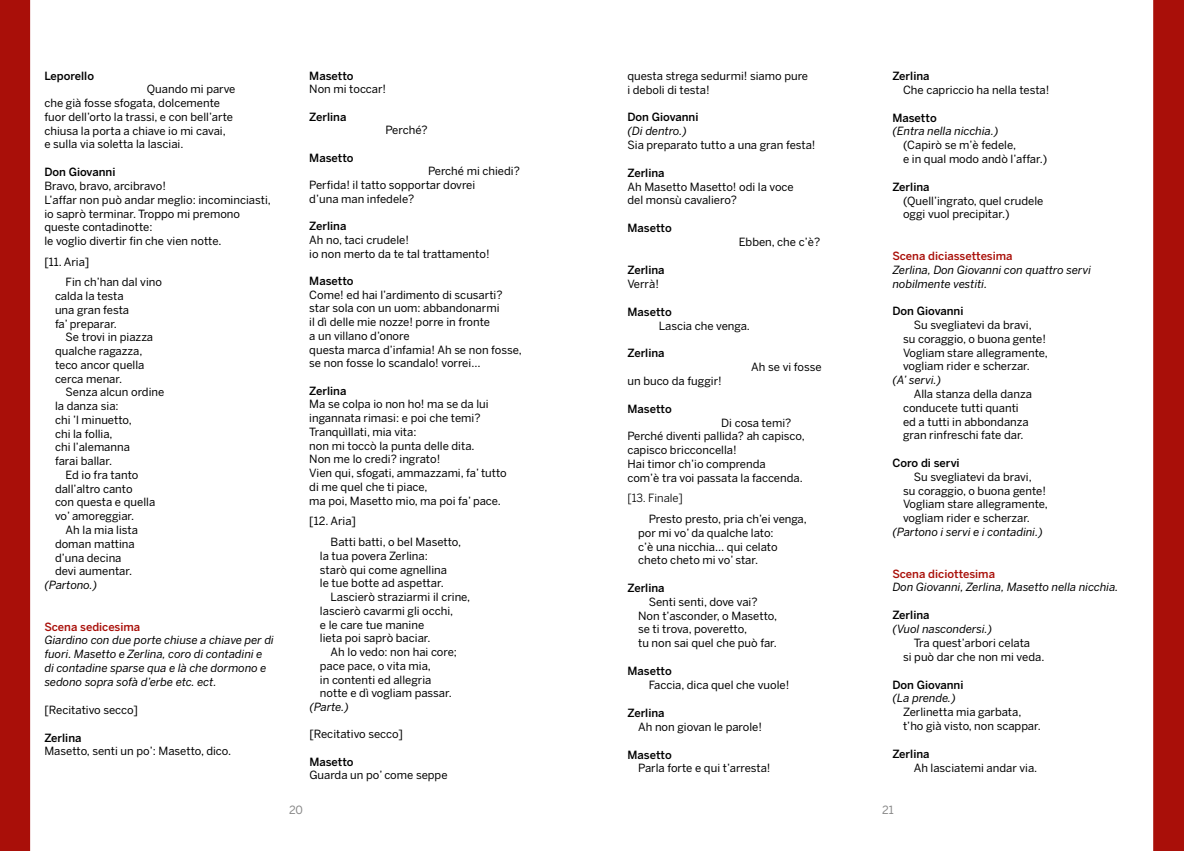
<style>
.page{position:relative;width:1184px;height:851px;background:#fff}
.page>*{position:absolute;margin:0;border:0;box-sizing:border-box;transform-origin:0 0}
.t1{font:11.25px/13.8px "Benton Sans";color:#000}
.t2{font:italic 11.25px/13.8px "Benton Sans";color:#000}
.t3{font:500 11.25px "Benton Sans";color:#000}
.t4{font:500 11.25px "Benton Sans";color:#a90f09}
.t5{font:11.25px "Benton Sans";color:#000}
.t6{font:11.25px "Benton Sans";color:#878787}
</style>
<div class="page">
<svg style="left:1153px;top:0;width:30px;height:850px;background:#ac1813"></svg>
<div style="left:0;top:0;width:30px;height:850px;background:#a90f09"></div>
<p class="t3" style="left:44px;top:69px;width:51px">Leporello</p>
<p class="t1" style="left:44px;top:82px;width:193px;text-indent:102px">Quando mi parve che già fosse sfogata, dolcemente fuor dell’orto la trassi, e con bell’arte chiusa la porta a chiave io mi cavai,<br>e sulla via soletta la lasciai.</p>
<p class="t3" style="left:44px;top:165px;width:72px">Don Giovanni</p>
<p class="t1" style="left:44px;top:179px;width:228px">Bravo, bravo, arcibravo!<br>L’affar non può andar meglio: incominciasti, io saprò terminar. Troppo mi premono queste contadinotte:<br>le voglio divertir fin che vien notte.</p>
<p class="t1" style="left:66px;top:251px;width:98px;line-height:20.6px;text-indent:-21px">[11. Aria]<br>Fin ch’han dal vino</p>
<p class="t1" style="left:55px;top:289px;width:76px">calda la testa una gran festa fa’ preparar.</p>
<p class="t1" style="left:55px;top:330px;width:100px;text-indent:11px">Se trovi in piazza qualche ragazza, teco ancor quella cerca menar.</p>
<p class="t1" style="left:66px;top:385px;width:100px">Senza alcun ordine</p>
<p class="t1" style="left:55px;top:399px;width:65px">la danza sia:</p>
<p class="t1" style="left:55px;top:413px;width:78px">chi ’l minuetto,</p>
<p class="t1" style="left:55px;top:426px;width:59px">chi la follia,</p>
<p class="t1" style="left:55px;top:440px;width:76px">chi l’alemanna</p>
<p class="t1" style="left:55px;top:454px;width:59px">farai ballar.</p>
<p class="t1" style="left:66px;top:468px;width:74px">Ed io fra tanto</p>
<p class="t1" style="left:55px;top:481px;width:79px">dall’altro canto</p>
<p class="t1" style="left:55px;top:495px;width:102px">con questa e quella</p>
<p class="t1" style="left:55px;top:509px;width:81px">vo’ amoreggiar.</p>
<p class="t1" style="left:66px;top:523px;width:74px">Ah la mia lista</p>
<p class="t1" style="left:55px;top:536px;width:81px">doman mattina</p>
<p class="t1" style="left:55px;top:550px;width:68px">d’una decina</p>
<p class="t1" style="left:55px;top:564px;width:79px">devi aumentar.</p>
<p class="t2" style="left:44px;top:578px;width:54px">(Partono.)</p>
<p class="t4" style="left:44px;top:620px;width:97px">Scena sedicesima</p>
<p class="t2" style="left:44px;top:633px;width:231px">Giardino con due porte chiuse a chiave per di fuori. Masetto e Zerlina, coro di contadini e di contadine sparse qua e là che dormono e sedono sopra sofà d’erbe etc. ect.</p>
<p class="t1" style="left:44px;top:702px;width:95px">[Recitativo secco]</p>
<p class="t3" style="left:44px;top:730px;width:39px">Zerlina</p>
<p class="t1" style="left:44px;top:744px;width:188px">Masetto, senti un po’: Masetto, dico.</p>
<p class="t3" style="left:309px;top:69px;width:46px">Masetto</p>
<p class="t1" style="left:309px;top:82px;width:78px">Non mi toccar!</p>
<p class="t3" style="left:309px;top:110px;width:39px">Zerlina</p>
<p class="t1" style="left:385px;top:123px;width:44px">Perché?</p>
<p class="t3" style="left:309px;top:151px;width:46px">Masetto</p>
<p class="t1" style="left:309px;top:164px;width:212px;text-indent:119px">Perché mi chiedi?<br>Perfida! il tatto sopportar dovrei<br>d’una man infedele?</p>
<p class="t3" style="left:309px;top:219px;width:39px">Zerlina</p>
<p class="t1" style="left:309px;top:233px;width:182px">Ah no, taci crudele!<br>io non merto da te tal trattamento!</p>
<p class="t3" style="left:309px;top:274px;width:46px">Masetto</p>
<p class="t1" style="left:309px;top:287px;width:214px">Come! ed hai l’ardimento di scusarti? star sola con un uom: abbandonarmi<br>il dì delle mie nozze! porre in fronte<br>a un villano d’onore<br>questa marca d’infamia! Ah se non fosse, se non fosse lo scandalo! vorrei…</p>
<p class="t3" style="left:309px;top:384px;width:39px">Zerlina</p>
<p class="t1" style="left:309px;top:397px;width:199px">Ma se colpa io non ho! ma se da lui ingannata rimasi: e poi che temi?<br>Tranquìllati, mia vita:<br>non mi toccò la punta delle dita.<br>Non me lo credi? ingrato!<br>Vien qui, sfogati, ammazzami, fa’ tutto di me quel che ti piace,<br>ma poi, Masetto mio, ma poi fa’ pace.</p>
<p class="t1" style="left:330px;top:510px;width:132px;line-height:20.6px;text-indent:-21px">[12. Aria]<br>Batti batti, o bel Masetto,</p>
<p class="t1" style="left:320px;top:548px;width:109px">la tua povera Zerlina:</p>
<p class="t1" style="left:320px;top:562px;width:129px">starò qui come agnellina</p>
<p class="t1" style="left:320px;top:576px;width:125px">le tue botte ad aspettar.</p>
<p class="t1" style="left:330px;top:590px;width:141px">Lascierò straziarmi il crine,</p>
<p class="t1" style="left:320px;top:603px;width:135px">lascierò cavarmi gli occhi,</p>
<p class="t1" style="left:320px;top:617px;width:106px">e le care tue manine</p>
<p class="t1" style="left:320px;top:631px;width:112px">lieta poi saprò baciar.</p>
<p class="t1" style="left:330px;top:645px;width:128px">Ah lo vedo: non hai core;</p>
<p class="t1" style="left:320px;top:658px;width:113px">pace pace, o vita mia,</p>
<p class="t1" style="left:320px;top:672px;width:113px">in contenti ed allegria</p>
<p class="t1" style="left:320px;top:686px;width:133px">notte e dì vogliam passar.</p>
<p class="t2" style="left:309px;top:700px;width:41px">(Parte.)</p>
<p class="t1" style="left:309px;top:727px;width:95px">[Recitativo secco]</p>
<p class="t3" style="left:309px;top:754px;width:46px">Masetto</p>
<p class="t1" style="left:309px;top:768px;width:140px">Guarda un po’ come seppe</p>
<p class="t1" style="left:627px;top:69px;width:182px">questa strega sedurmi! siamo pure i deboli di testa!</p>
<p class="t3" style="left:627px;top:111px;width:72px">Don Giovanni</p>
<p class="t2" style="left:627px;top:124px;width:61px">(Di dentro.)</p>
<p class="t1" style="left:627px;top:138px;width:189px">Sia preparato tutto a una gran festa!</p>
<p class="t3" style="left:627px;top:166px;width:39px">Zerlina</p>
<p class="t1" style="left:627px;top:179px;width:168px">Ah Masetto Masetto! odi la voce del monsù cavaliero?</p>
<p class="t3" style="left:627px;top:221px;width:46px">Masetto</p>
<p class="t1" style="left:738px;top:235px;width:83px">Ebben, che c’è?</p>
<p class="t3" style="left:627px;top:263px;width:39px">Zerlina</p>
<p class="t1" style="left:627px;top:277px;width:33px">Verrà!</p>
<p class="t3" style="left:627px;top:305px;width:46px">Masetto</p>
<p class="t1" style="left:658px;top:318px;width:93px">Lascia che venga.</p>
<p class="t3" style="left:627px;top:346px;width:39px">Zerlina</p>
<p class="t1" style="left:751px;top:360px;width:72px">Ah se vi fosse</p>
<p class="t1" style="left:627px;top:374px;width:96px">un buco da fuggir!</p>
<p class="t3" style="left:627px;top:402px;width:46px">Masetto</p>
<p class="t1" style="left:627px;top:415px;width:179px;text-indent:94px">Di cosa temi?<br>Perché diventi pallida? ah capisco, capisco bricconcella!<br>Hai timor ch’io comprenda<br>com’è tra voi passata la faccenda.</p>
<p class="t5" style="left:627px;top:491px;width:57px">[13. Finale]</p>
<p class="t1" style="left:638px;top:512px;width:170px;text-indent:11px">Presto presto, pria ch’ei venga, por mi vo’ da qualche lato:<br>c’è una nicchia… qui celato cheto cheto mi vo’ star.</p>
<p class="t3" style="left:627px;top:581px;width:39px">Zerlina</p>
<p class="t1" style="left:638px;top:594px;width:140px;text-indent:11px">Senti senti, dove vai?<br>Non t’asconder, o Masetto, se ti trova, poveretto,<br>tu non sai quel che può far.</p>
<p class="t3" style="left:627px;top:664px;width:46px">Masetto</p>
<p class="t1" style="left:648px;top:677px;width:142px">Faccia, dica quel che vuole!</p>
<p class="t3" style="left:627px;top:706px;width:39px">Zerlina</p>
<p class="t1" style="left:638px;top:719px;width:125px">Ah non giovan le parole!</p>
<p class="t3" style="left:627px;top:747px;width:46px">Masetto</p>
<p class="t1" style="left:638px;top:761px;width:134px">Parla forte e qui t’arresta!</p>
<p class="t3" style="left:892px;top:69px;width:39px">Zerlina</p>
<p class="t1" style="left:903px;top:82px;width:148px">Che capriccio ha nella testa!</p>
<p class="t3" style="left:892px;top:111px;width:46px">Masetto</p>
<p class="t2" style="left:892px;top:124px;width:107px">(Entra nella nicchia.)</p>
<p class="t1" style="left:903px;top:138px;width:146px">(Capirò se m’è fedele,<br>e in qual modo andò l’affar.)</p>
<p class="t3" style="left:892px;top:180px;width:39px">Zerlina</p>
<p class="t1" style="left:903px;top:193px;width:142px">(Quell’ingrato, quel crudele oggi vuol precipitar.)</p>
<p class="t4" style="left:892px;top:249px;width:122px">Scena diciassettesima</p>
<p class="t2" style="left:892px;top:262px;width:200px">Zerlina, Don Giovanni con quattro servi nobilmente vestiti.</p>
<p class="t3" style="left:892px;top:304px;width:72px">Don Giovanni</p>
<p class="t1" style="left:903px;top:318px;width:146px;text-indent:11px">Su svegliatevi da bravi,<br>su coraggio, o buona gente!<br>Vogliam stare allegramente, vogliam rider e scherzar.</p>
<p class="t2" style="left:892px;top:373px;width:50px">(A’ servi.)</p>
<p class="t1" style="left:903px;top:387px;width:130px;text-indent:11px">Alla stanza della danza conducete tutti quanti ed a tutti in abbondanza gran rinfreschi fate dar.</p>
<p class="t3" style="left:892px;top:456px;width:69px">Coro di servi</p>
<p class="t1" style="left:903px;top:470px;width:146px;text-indent:11px">Su svegliatevi da bravi,<br>su coraggio, o buona gente!<br>Vogliam stare allegramente, vogliam rider e scherzar.</p>
<p class="t2" style="left:892px;top:525px;width:152px">(Partono i servi e i contadini.)</p>
<p class="t4" style="left:892px;top:566px;width:104px">Scena diciottesima</p>
<p class="t2" style="left:892px;top:580px;width:227px">Don Giovanni, Zerlina, Masetto nella nicchia.</p>
<p class="t3" style="left:892px;top:608px;width:39px">Zerlina</p>
<p class="t2" style="left:892px;top:622px;width:101px">(Vuol nascondersi.)</p>
<p class="t1" style="left:903px;top:635px;width:143px;text-align:center">Tra quest’arbori celata<br>si può dar che non mi veda.</p>
<p class="t3" style="left:892px;top:677px;width:72px">Don Giovanni</p>
<p class="t2" style="left:892px;top:691px;width:65px">(La prende.)</p>
<p class="t1" style="left:903px;top:705px;width:139px">Zerlinetta mia garbata, t’ho già visto, non scappar.</p>
<p class="t3" style="left:892px;top:746px;width:39px">Zerlina</p>
<p class="t1" style="left:913px;top:760px;width:125px">Ah lasciatemi andar via.</p>
<p class="t6" style="left:289px;top:803px;width:15px">20</p>
<p class="t6" style="left:882px;top:803px;width:13px">21</p>
</div>
